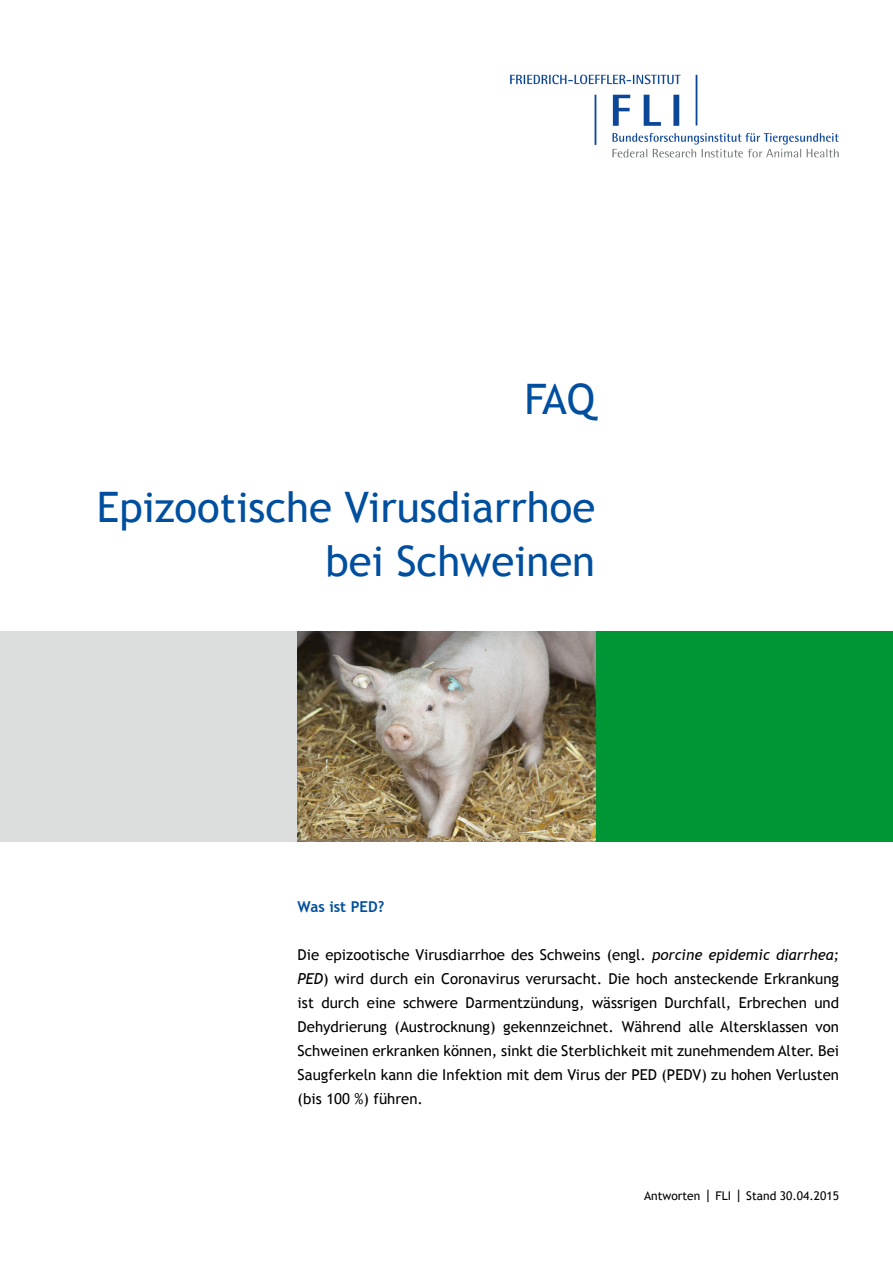
<style>
.page{position:relative;width:893px;height:1263px;background:#fff}
.page>*{position:absolute;margin:0;border:0;box-sizing:border-box;transform-origin:0 0}
._1__Überschrift_Cove{font:42px "Trebuchet MS";color:#004f9f}
.Fließtext{font:15px/24px "Trebuchet MS";color:#000;text-align:justify}
.Überschrift_im_Fließ{font:700 15px "Trebuchet MS";color:#004f9f}
.t1{font:12px "Trebuchet MS";color:#000}
.s1{font-style:italic}
.s2{font-size:15px}
</style>
<div class="page">
<img style="left:510px;top:74px;width:329px;height:84px">
<div style="left:0;top:631px;width:589px;height:211px;background:#dbdedc"></div>
<div style="left:298px;top:631px;width:595px;height:211px;background:#009636"></div>
<img style="left:298px;top:631px;width:297px;height:211px">
<p class="_1__Überschrift_Cove" style="left:525px;top:372px;width:72px">FAQ</p>
<p class="_1__Überschrift_Cove" style="left:97px;top:480px;width:500px">Epizootische Virusdiarrhoe</p>
<p class="_1__Überschrift_Cove" style="left:325px;top:534px;width:271px">bei Schweinen</p>
<p class="Überschrift_im_Fließ" style="left:298px;top:897px;width:88px">Was ist PED?</p>
<p class="Fließtext" style="left:298px;top:943px;width:543px">Die epizootische Virusdiarrhoe des Schweins (engl. <span class="s1">porcine epidemic diarrhea; PED</span>) wird durch ein Coronavirus verursacht. Die hoch ansteckende Erkrankung ist durch eine schwere Darmentzündung, wässrigen Durchfall, Erbrechen und Dehydrierung (Austrocknung) gekennzeichnet. Während alle Altersklassen von Schweinen erkranken können, sinkt die Sterblichkeit mit zunehmendem Alter. Bei Saugferkeln kann die Infektion mit dem Virus der PED (PEDV) zu hohen Verlusten (bis 100 %) führen.</p>
<p class="t1" style="left:644px;top:1188px;width:196px">Antworten <span class="s2">|</span> FLI <span class="s2">|</span> Stand 30.04.2015</p>
</div>
